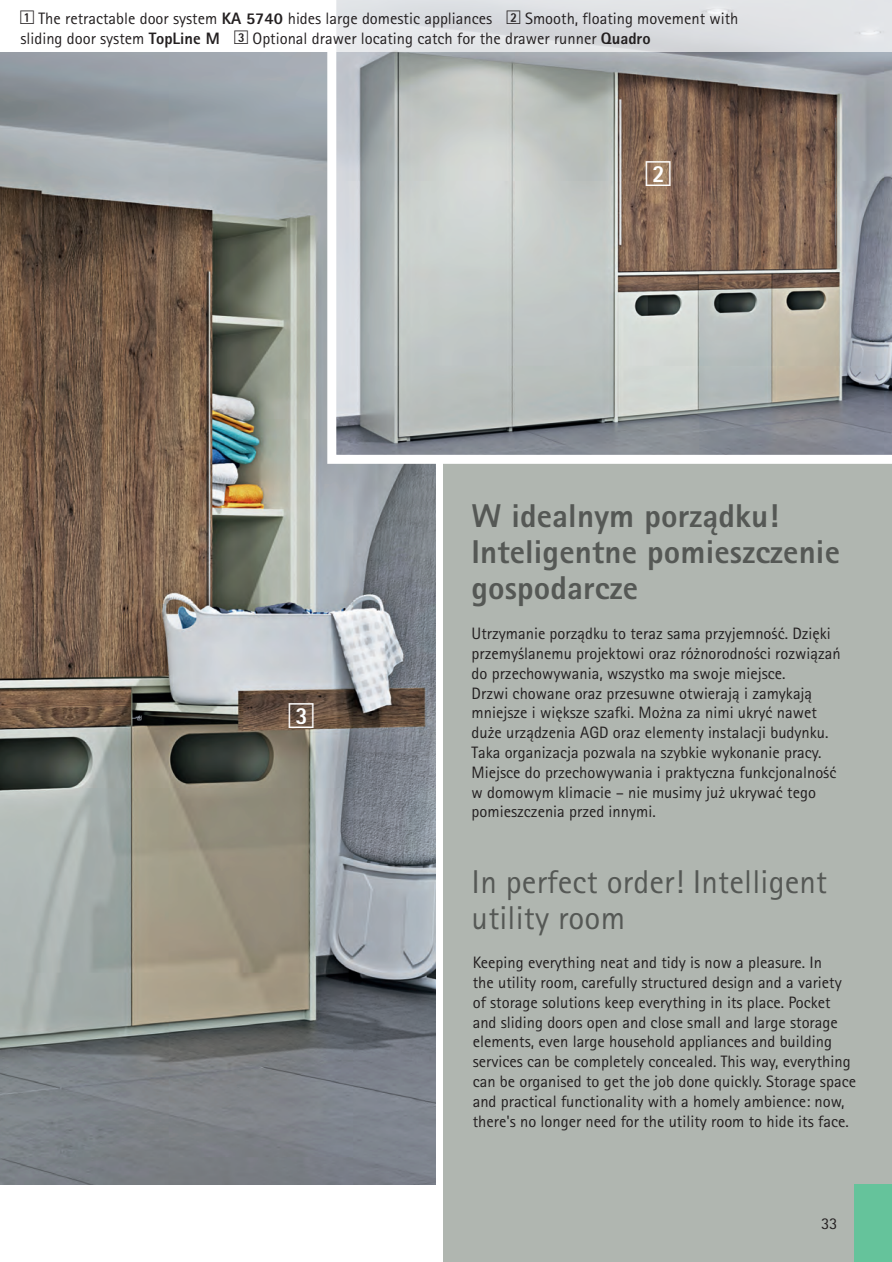
<style>
.page{position:relative;width:892px;height:1262px;background:#fff}
.page>*{position:absolute;margin:0;border:0;box-sizing:border-box;transform-origin:0 0}
.t1{font:36px "Hettich PI";color:#fff}
.t2{font:800 33px/36px "Rotis Sans Serif Pro Cyr";letter-spacing:.005em;color:#555855}
.t3{font:33px/36px "Rotis Sans Serif Pro Cyr";letter-spacing:.005em;color:#555855}
.t4{font:16.5px/19.8px "Rotis Sans Serif Pro Cyr";color:#231f20}
.s1{font-family:"Hettich PI";font-size:19.5px}
.s2{font-weight:800}
</style>
<div class="page">
<div style="left:443px;top:0;width:448px;height:1261px;background:#b0b6b0"></div>
<img style="left:0;top:52px;width:435px;height:1131px">
<svg style="left:327px;top:52px;width:564px;height:411px"></svg>
<div style="left:854px;top:1183px;width:37px;height:78px;background:#65c39b"></div>
<svg style="left:336px;top:0;width:555px;height:52px;background:#dee0e3"></svg>
<p class="t4" style="left:20px;top:9px;width:719px"><span class="s1">!</span> The retractable door system <span class="s2">KA 5740</span> hides large domestic appliances <span class="s1">„</span> Smooth, floating movement with sliding door system <span class="s2">TopLine M</span> <span class="s1">§</span> Optional drawer locating catch for the drawer runner <span class="s2">Quadro</span></p>
<p class="t1" style="left:645px;top:161px;width:26px">„</p>
<p class="t1" style="left:289px;top:702px;width:26px">§</p>
<p class="t2" style="left:471px;top:497px;width:309px">W idealnym porządku!</p>
<p class="t2" style="left:471px;top:533px;width:370px">Inteligentne pomieszczenie gospodarcze</p>
<p class="t4" style="left:471px;top:623px;width:370px">Utrzymanie porządku to teraz sama przyjemność. Dzięki przemyślanemu projektowi oraz różnorodności rozwiązań do przechowywania, wszystko ma swoje miejsce.<br>Drzwi chowane oraz przesuwne otwierają i zamykają mniejsze i większe szafki. Można za nimi ukryć nawet duże urządzenia AGD oraz elementy instalacji budynku.<br>Taka organizacja pozwala na szybkie wykonanie pracy.<br>Miejsce do przechowywania i praktyczna funkcjonalność w domowym klimacie – nie musimy już ukrywać tego pomieszczenia przed innymi.</p>
<p class="t3" style="left:471px;top:864px;width:357px">In perfect order! Intelligent utility room</p>
<p class="t4" style="left:472px;top:952px;width:384px">Keeping everything neat and tidy is now a pleasure. In<br>the utility room, carefully structured design and a variety of storage solutions keep everything in its place. Pocket and sliding doors open and close small and large storage elements, even large household appliances and building services can be completely concealed. This way, everything can be organised to get the job done quickly. Storage space and practical functionality with a homely ambience: now, there's no longer need for the utility room to hide its face.</p>
<p class="t4" style="left:820px;top:1213px;width:18px">33</p>
</div>
